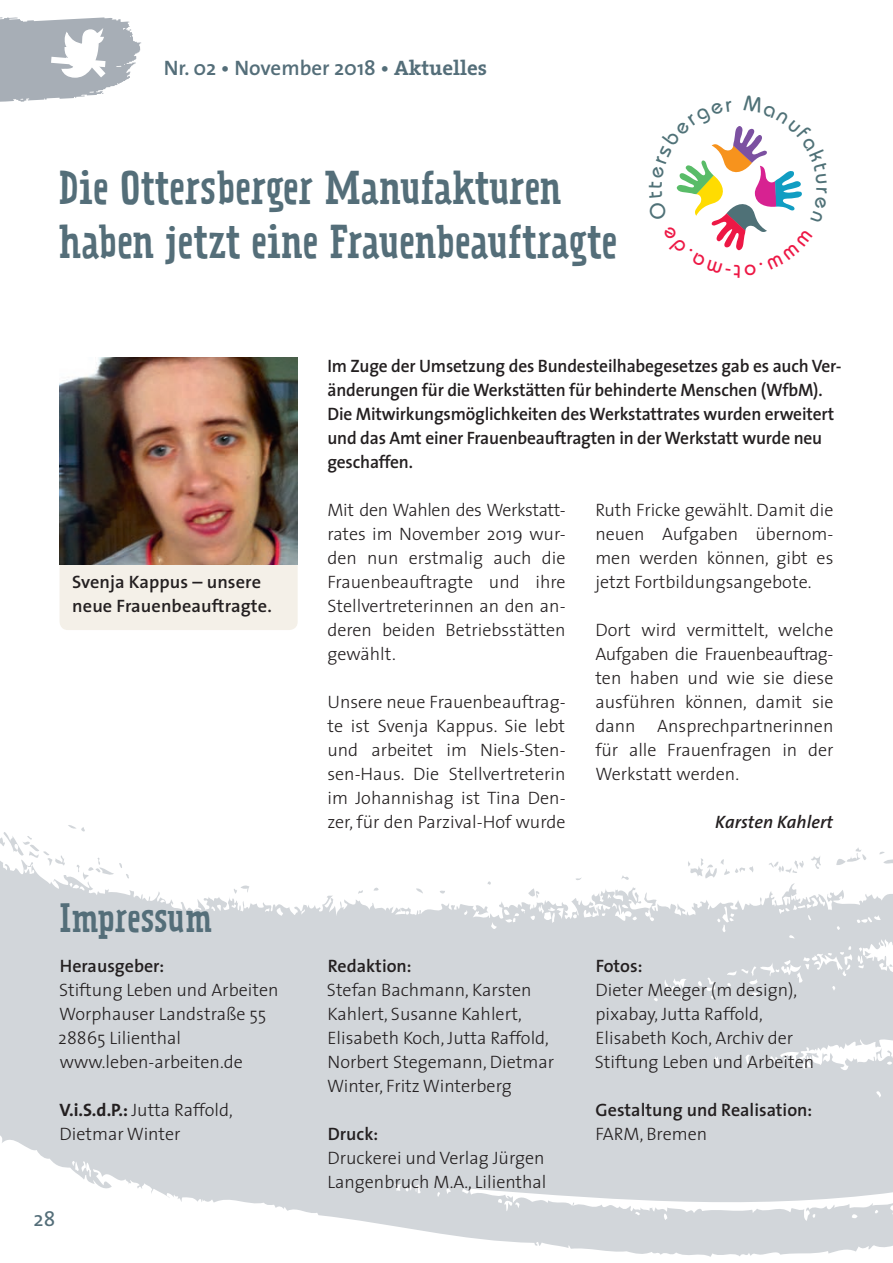
<style>
.page{position:relative;width:893px;height:1263px;background:#fff}
.page>*{position:absolute;margin:0;border:0;box-sizing:border-box;transform-origin:0 0}
.t1{font:42px/54px "Prater Serif OT";letter-spacing:-.005em;color:#546e79}
.t2{font:36px "Prater Serif OT";color:#546e79}
.t3{font:600 21px "The Sans";color:#546e79}
.t4{font:21px "The Sans";color:#546e79}
.t5{font:300 18px/24px "The Sans";color:#231f20}
.t6{font:600 18px/24px "The Sans";letter-spacing:-.01em;color:#231f20}
.t7{font:600 18px/24px "The Sans B6";letter-spacing:.005em;color:#231f20}
.t8{font:italic 600 18px "The Sans";color:#231f20}
.s1{font-family:"The Serif";font-weight:700}
.s2{font-weight:700}
</style>
<div class="page">
<svg style="left:0;top:856px;width:893px;height:401px;fill:#d2d6da"></svg>
<svg style="left:882px;top:1020px;width:8px;height:9px"></svg>
<svg style="left:879px;top:851px;width:14px;height:16px"></svg>
<svg style="left:836px;top:847px;width:30px;height:18px"></svg>
<svg style="left:768px;top:859px;width:36px;height:14px"></svg>
<svg style="left:687px;top:858px;width:67px;height:20px"></svg>
<svg style="left:621px;top:874px;width:8px;height:9px"></svg>
<svg style="left:576px;top:877px;width:5px;height:4px"></svg>
<svg style="left:528px;top:888px;width:12px;height:10px"></svg>
<svg style="left:358px;top:890px;width:5px;height:5px"></svg>
<svg style="left:196px;top:1195px;width:15px;height:6px"></svg>
<svg style="left:0;top:825px;width:129px;height:55px"></svg>
<svg style="left:0;top:17px;width:141px;height:85px"></svg>
<div style="left:60px;top:554px;width:238px;height:76px;background:#f4f0e8;border-radius:9px"></div>
<img style="left:59px;top:357px;width:239px;height:207px">
<svg style="left:676px;top:126px;width:126px;height:125px"></svg>
<p class="t3" style="left:164px;top:50px;width:325px">Nr. 02 • November 2018 • <span class="s1">Aktuelles</span></p>
<h1 class="t1" style="left:60px;top:161px;width:560px">Die Ottersberger Manufakturen haben jetzt eine Frauenbeauftragte</h1>
<p class="t7" style="left:72px;top:571px;width:201px">Svenja Kappus – unsere neue Frauenbeauftragte.</p>
<h2 class="t2" style="left:60px;top:895px;width:154px">Impressum</h2>
<p class="t6" style="left:60px;top:953px;width:106px">Herausgeber:</p>
<p class="t5" style="left:58px;top:977px;width:222px">Stiftung Leben und Arbeiten<br>Worphauser Landstraße 55<br>28865 Lilienthal www.leben-arbeiten.de</p>
<p class="t5" style="left:59px;top:1097px;width:175px"><span class="s2">V.i.S.d.P.:</span> Jutta Raffold,<br>Dietmar Winter</p>
<p class="t4" style="left:34px;top:1201px;width:23px">28</p>
<p class="t6" style="left:327px;top:353px;width:516px">Im Zuge der Umsetzung des Bundesteilhabegesetzes gab es auch Ver&shy;änderungen für die Werkstätten für behinderte Menschen (WfbM).<br>Die Mitwirkungsmöglichkeiten des Werkstattrates wurden erweitert und das Amt einer Frauenbeauftragten in der Werkstatt wurde neu geschaffen.</p>
<p class="t5" style="left:327px;top:497px;width:240px;text-align:justify">Mit den Wahlen des Werkstatt&shy;rates im November 2019 wur&shy;den nun erstmalig auch die Frauenbeauftragte und ihre Stellvertreterinnen an den an&shy;deren beiden Betriebsstätten gewählt.</p>
<p class="t5" style="left:327px;top:689px;width:240px;text-align:justify">Unsere neue Frauenbeauftrag&shy;te ist Svenja Kappus. Sie lebt und arbeitet im Niels-Sten&shy;sen-Haus. Die Stellvertreterin im Johannishag ist Tina Den&shy;zer, für den Parzival-Hof wurde</p>
<p class="t5" style="left:595px;top:497px;width:240px;text-align:justify">Ruth Fricke gewählt. Damit die neuen Aufgaben übernom&shy;men werden können, gibt es jetzt Fortbildungsangebote.</p>
<p class="t5" style="left:595px;top:617px;width:240px;text-align:justify">Dort wird vermittelt, welche Aufgaben die Frauenbeauftrag&shy;ten haben und wie sie diese ausführen können, damit sie dann Ansprechpartnerinnen für alle Frauenfragen in der Werkstatt werden.</p>
<p class="t8" style="left:715px;top:807px;width:119px">Karsten Kahlert</p>
<p class="t6" style="left:328px;top:953px;width:85px">Redaktion:</p>
<p class="t5" style="left:327px;top:977px;width:229px">Stefan Bachmann, Karsten<br>Kahlert, Susanne Kahlert,<br>Elisabeth Koch, Jutta Raffold,<br>Norbert Stegemann, Dietmar<br>Winter, Fritz Winterberg</p>
<p class="t6" style="left:328px;top:1121px;width:52px">Druck:</p>
<p class="t5" style="left:327px;top:1145px;width:221px">Druckerei und Verlag Jürgen<br>Langenbruch M.A., Lilienthal</p>
<p class="t6" style="left:596px;top:953px;width:48px">Fotos:</p>
<p class="t5" style="left:595px;top:977px;width:221px">Dieter Meeger (m design), pixabay, Jutta Raffold,<br>Elisabeth Koch, Archiv der<br>Stiftung Leben und Arbeiten</p>
<p class="t6" style="left:596px;top:1097px;width:218px">Gestaltung und Realisation:</p>
<p class="t5" style="left:595px;top:1121px;width:113px">FARM, Bremen</p>
</div>
